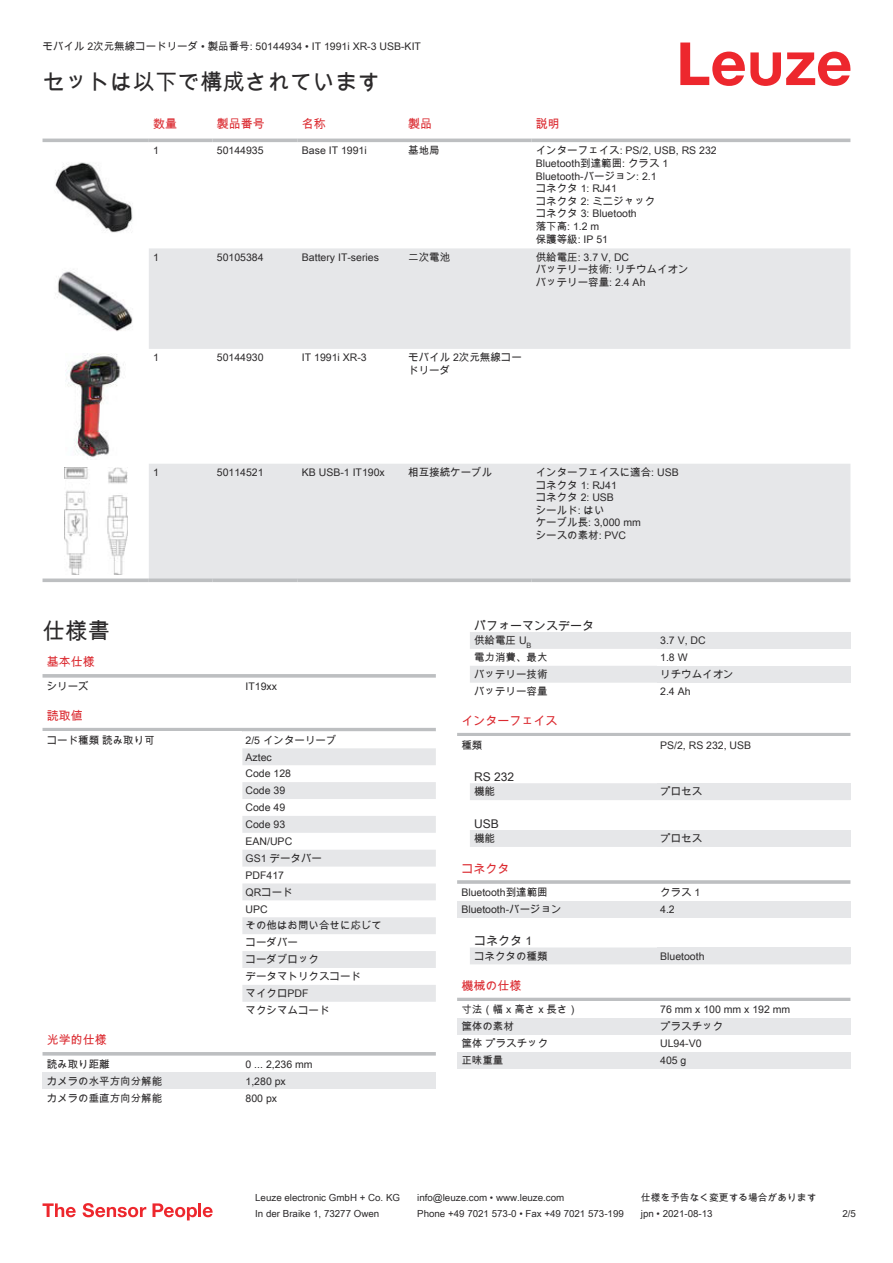
<style>
.page{position:relative;width:893px;height:1263px;background:#fff}
.page>*{position:absolute;margin:0;border:0;box-sizing:border-box;transform-origin:0 0}
.t1{font:22.5px "Arial Unicode MS";color:#2b292a}
.t2{font:12px "Arial Unicode MS";color:#db2a30}
.t3{font:12px "Arial Unicode MS";color:#2b292a}
.t4{font:10.5px/17px "Arial Unicode MS";color:#2b292a}
.t5{font:9.75px "Arial Unicode MS";color:#2b292a}
</style>
<div class="page">
<svg style="left:680px;top:43px;width:170px;height:43px"></svg>
<svg style="left:149px;top:248px;width:701px;height:330px;fill:#e6e7e9"></svg>
<hr style="left:43px;top:139px;width:106px;height:3px;background:#bdbfc1">
<hr style="left:149px;top:139px;width:64px;height:3px;background:#bdbfc1">
<hr style="left:213px;top:139px;width:85px;height:3px;background:#bdbfc1">
<hr style="left:298px;top:139px;width:106px;height:3px;background:#bdbfc1">
<hr style="left:404px;top:139px;width:128px;height:3px;background:#bdbfc1">
<hr style="left:532px;top:139px;width:318px;height:3px;background:#bdbfc1">
<svg style="left:43px;top:578px;width:106px;height:4px"></svg>
<svg style="left:149px;top:578px;width:64px;height:4px"></svg>
<svg style="left:213px;top:578px;width:85px;height:4px"></svg>
<svg style="left:298px;top:578px;width:106px;height:4px"></svg>
<svg style="left:404px;top:578px;width:128px;height:4px"></svg>
<svg style="left:532px;top:578px;width:318px;height:4px"></svg>
<img style="left:55px;top:162px;width:78px;height:71px">
<img style="left:57px;top:271px;width:76px;height:60px">
<img style="left:66px;top:353px;width:58px;height:105px">
<img style="left:64px;top:468px;width:63px;height:106px">
<svg style="left:43px;top:674px;width:393px;height:4px;background:#c3c5c7"></svg>
<hr style="left:43px;top:728px;width:393px;height:3px;background:#bdbfc1">
<svg style="left:242px;top:748px;width:194px;height:254px;fill:#e7e8ea"></svg>
<hr style="left:43px;top:1052px;width:393px;height:3px;background:#bdbfc1">
<div style="left:43px;top:1072px;width:199px;height:17px;background:#e6e7e9"></div>
<div style="left:242px;top:1072px;width:194px;height:17px;background:#e6e7e9"></div>
<svg style="left:470px;top:632px;width:380px;height:333px"></svg>
<div style="left:657px;top:632px;width:193px;height:17px;background:#e6e7e9"></div>
<div style="left:657px;top:649px;width:193px;height:17px;background:#fff"></div>
<div style="left:657px;top:666px;width:193px;height:17px;background:#e6e7e9"></div>
<div style="left:657px;top:683px;width:193px;height:16px;background:#fff"></div>
<div style="left:457px;top:717px;width:393px;height:18px;background:#fff"></div>
<hr style="left:457px;top:733px;width:393px;height:3px;background:#bdbfc1">
<div style="left:457px;top:736px;width:200px;height:17px;background:#fff"></div>
<div style="left:657px;top:736px;width:193px;height:17px;background:#fff"></div>
<div style="left:657px;top:783px;width:193px;height:17px;background:#e6e7e9"></div>
<div style="left:657px;top:830px;width:193px;height:17px;background:#e6e7e9"></div>
<div style="left:457px;top:864px;width:393px;height:18px;background:#fff"></div>
<hr style="left:457px;top:880px;width:393px;height:4px;background:#c7c8ca">
<div style="left:457px;top:884px;width:200px;height:17px;background:#fff"></div>
<div style="left:657px;top:884px;width:193px;height:17px;background:#fff"></div>
<div style="left:457px;top:901px;width:200px;height:17px;background:#e6e7e9"></div>
<div style="left:657px;top:901px;width:193px;height:17px;background:#e6e7e9"></div>
<div style="left:657px;top:947px;width:193px;height:17px;background:#e6e7e9"></div>
<hr style="left:457px;top:998px;width:393px;height:3px;background:#bdbfc1">
<div style="left:457px;top:1018px;width:200px;height:17px;background:#e6e7e9"></div>
<div style="left:657px;top:1018px;width:193px;height:17px;background:#e6e7e9"></div>
<div style="left:457px;top:1052px;width:200px;height:17px;background:#e6e7e9"></div>
<div style="left:657px;top:1052px;width:193px;height:17px;background:#e6e7e9"></div>
<svg style="left:43px;top:1203px;width:33px;height:14px"></svg>
<svg style="left:83px;top:1203px;width:63px;height:14px"></svg>
<svg style="left:153px;top:1203px;width:44px;height:17px"></svg>
<hr style="left:198px;top:1203px;width:3px;height:14px;background:#ed272d">
<svg style="left:203px;top:1207px;width:10px;height:10px"></svg>
<p class="t4" style="left:43px;top:38px;width:380px">モバイル 2次元無線コードリーダ • 製品番号: 50144934 • IT 1991i XR-3 USB-KIT</p>
<h1 class="t1" style="left:43px;top:66px;width:339px">セットは以下で構成されています</h1>
<p class="t2" style="left:153px;top:115px;width:25px">数量</p>
<p class="t2" style="left:217px;top:115px;width:49px">製品番号</p>
<p class="t2" style="left:302px;top:115px;width:25px">名称</p>
<p class="t2" style="left:408px;top:115px;width:25px">製品</p>
<p class="t2" style="left:536px;top:115px;width:25px">説明</p>
<p class="t4" style="left:153px;top:142px;width:7px">1</p>
<p class="t4" style="left:217px;top:142px;width:48px">50144935</p>
<p class="t4" style="left:302px;top:142px;width:66px">Base IT 1991i</p>
<p class="t4" style="left:408px;top:142px;width:33px">基地局</p>
<p class="t4" style="left:536px;top:144px;width:182px;line-height:12.6px">インターフェイス: PS/2, USB, RS 232<br>Bluetooth到達範囲: クラス 1<br>Bluetooth-バージョン: 2.1<br>コネクタ 1: RJ41<br>コネクタ 2: ミニジャック<br>コネクタ 3: Bluetooth<br>落下高: 1.2 m<br>保護等級: IP 51</p>
<p class="t4" style="left:153px;top:248px;width:7px">1</p>
<p class="t4" style="left:217px;top:248px;width:48px">50105384</p>
<p class="t4" style="left:302px;top:248px;width:79px">Battery IT-series</p>
<p class="t4" style="left:408px;top:248px;width:43px">二次電池</p>
<p class="t4" style="left:536px;top:250px;width:154px;line-height:12.6px">供給電圧: 3.7 V, DC<br>バッテリー技術: リチウムイオンバッテリー容量: 2.4 Ah</p>
<p class="t4" style="left:153px;top:349px;width:7px">1</p>
<p class="t4" style="left:217px;top:349px;width:48px">50144930</p>
<p class="t4" style="left:302px;top:349px;width:66px">IT 1991i XR-3</p>
<p class="t4" style="left:408px;top:351px;width:115px;line-height:12.6px">モバイル 2次元無線コードリーダ</p>
<p class="t4" style="left:153px;top:463px;width:7px">1</p>
<p class="t4" style="left:217px;top:463px;width:48px">50114521</p>
<p class="t4" style="left:302px;top:463px;width:84px">KB USB-1 IT190x</p>
<p class="t4" style="left:408px;top:463px;width:85px">相互接続ケーブル</p>
<p class="t4" style="left:536px;top:466px;width:144px;line-height:12.6px">インターフェイスに適合: USBコネクタ 1: RJ41<br>コネクタ 2: USB<br>シールド: はい<br>ケーブル長: 3,000 mm<br>シースの素材: PVC</p>
<h1 class="t1" style="left:43px;top:614px;width:69px">仕様書</h1>
<p class="t2" style="left:47px;top:653px;width:49px">基本仕様</p>
<p class="t4" style="left:47px;top:677px;width:43px">シリーズ</p>
<p class="t4" style="left:246px;top:677px;width:33px">IT19xx</p>
<p class="t2" style="left:47px;top:707px;width:37px">読取値</p>
<p class="t4" style="left:47px;top:731px;width:109px">コード種類 読み取り可</p>
<p class="t4" style="left:246px;top:731px;width:138px">2/5 インターリーブ<br>Aztec<br>Code 128<br>Code 39<br>Code 49<br>Code 93<br>EAN/UPC<br>GS1 データバー<br>PDF417<br>QRコード<br>UPC<br>その他はお問い合せに応じてコーダバー<br>コーダブロック<br>データマトリクスコード<br>マイクロPDF<br>マクシマムコード</p>
<p class="t2" style="left:47px;top:1031px;width:61px">光学的仕様</p>
<p class="t4" style="left:47px;top:1055px;width:64px">読み取り距離</p>
<p class="t4" style="left:246px;top:1055px;width:69px">0 ... 2,236 mm</p>
<p class="t4" style="left:47px;top:1072px;width:117px">カメラの水平方向分解能</p>
<p class="t4" style="left:246px;top:1072px;width:42px">1,280 px</p>
<p class="t4" style="left:47px;top:1089px;width:117px">カメラの垂直方向分解能</p>
<p class="t4" style="left:246px;top:1089px;width:33px">800 px</p>
<p class="t3" style="left:474px;top:617px;width:121px">パフォーマンスデータ</p>
<p class="t4" style="left:474px;top:632px;width:59px">供給電圧 U<sub>B</sub></p>
<p class="t4" style="left:660px;top:632px;width:47px">3.7 V, DC</p>
<p class="t4" style="left:474px;top:649px;width:75px">電力消費、最大</p>
<p class="t4" style="left:660px;top:649px;width:29px">1.8 W</p>
<p class="t4" style="left:474px;top:665px;width:75px">バッテリー技術</p>
<p class="t4" style="left:660px;top:665px;width:75px">リチウムイオン</p>
<p class="t4" style="left:474px;top:682px;width:75px">バッテリー容量</p>
<p class="t4" style="left:660px;top:682px;width:32px">2.4 Ah</p>
<p class="t2" style="left:461px;top:712px;width:97px">インターフェイス</p>
<p class="t4" style="left:461px;top:736px;width:22px">種類</p>
<p class="t4" style="left:660px;top:736px;width:93px">PS/2, RS 232, USB</p>
<p class="t3" style="left:474px;top:768px;width:42px">RS 232</p>
<p class="t4" style="left:474px;top:783px;width:22px">機能</p>
<p class="t4" style="left:660px;top:783px;width:43px">プロセス</p>
<p class="t3" style="left:474px;top:815px;width:26px">USB</p>
<p class="t4" style="left:474px;top:830px;width:22px">機能</p>
<p class="t4" style="left:660px;top:830px;width:43px">プロセス</p>
<p class="t2" style="left:461px;top:860px;width:49px">コネクタ</p>
<p class="t4" style="left:461px;top:883px;width:88px">Bluetooth到達範囲</p>
<p class="t4" style="left:660px;top:883px;width:42px">クラス 1</p>
<p class="t4" style="left:461px;top:900px;width:102px">Bluetooth-バージョン</p>
<p class="t4" style="left:660px;top:900px;width:16px">4.2</p>
<p class="t3" style="left:474px;top:932px;width:60px">コネクタ 1</p>
<p class="t4" style="left:474px;top:947px;width:75px">コネクタの種類</p>
<p class="t4" style="left:660px;top:947px;width:46px">Bluetooth</p>
<p class="t2" style="left:461px;top:977px;width:61px">機械の仕様</p>
<p class="t4" style="left:461px;top:1001px;width:118px">寸法（幅 x 高さ x 長さ）</p>
<p class="t4" style="left:660px;top:1001px;width:132px">76 mm x 100 mm x 192 mm</p>
<p class="t4" style="left:461px;top:1018px;width:54px">筐体の素材</p>
<p class="t4" style="left:660px;top:1018px;width:64px">プラスチック</p>
<p class="t4" style="left:461px;top:1035px;width:88px">筐体 プラスチック</p>
<p class="t4" style="left:660px;top:1035px;width:43px">UL94-V0</p>
<p class="t4" style="left:461px;top:1052px;width:43px">正味重量</p>
<p class="t4" style="left:660px;top:1052px;width:28px">405 g</p>
<p class="t5" style="left:255px;top:1191px;width:146px">Leuze electronic GmbH + Co. KG</p>
<p class="t5" style="left:417px;top:1191px;width:149px">info@leuze.com • www.leuze.com</p>
<p class="t5" style="left:641px;top:1191px;width:177px">仕様を予告なく変更する場合があります</p>
<p class="t5" style="left:255px;top:1206px;width:126px">In der Braike 1, 73277 Owen</p>
<p class="t5" style="left:417px;top:1206px;width:208px">Phone +49 7021 573-0 • Fax +49 7021 573-199</p>
<p class="t5" style="left:641px;top:1206px;width:73px">jpn • 2021-08-13</p>
<p class="t5" style="left:842px;top:1206px;width:15px">2 /5</p>
</div>
